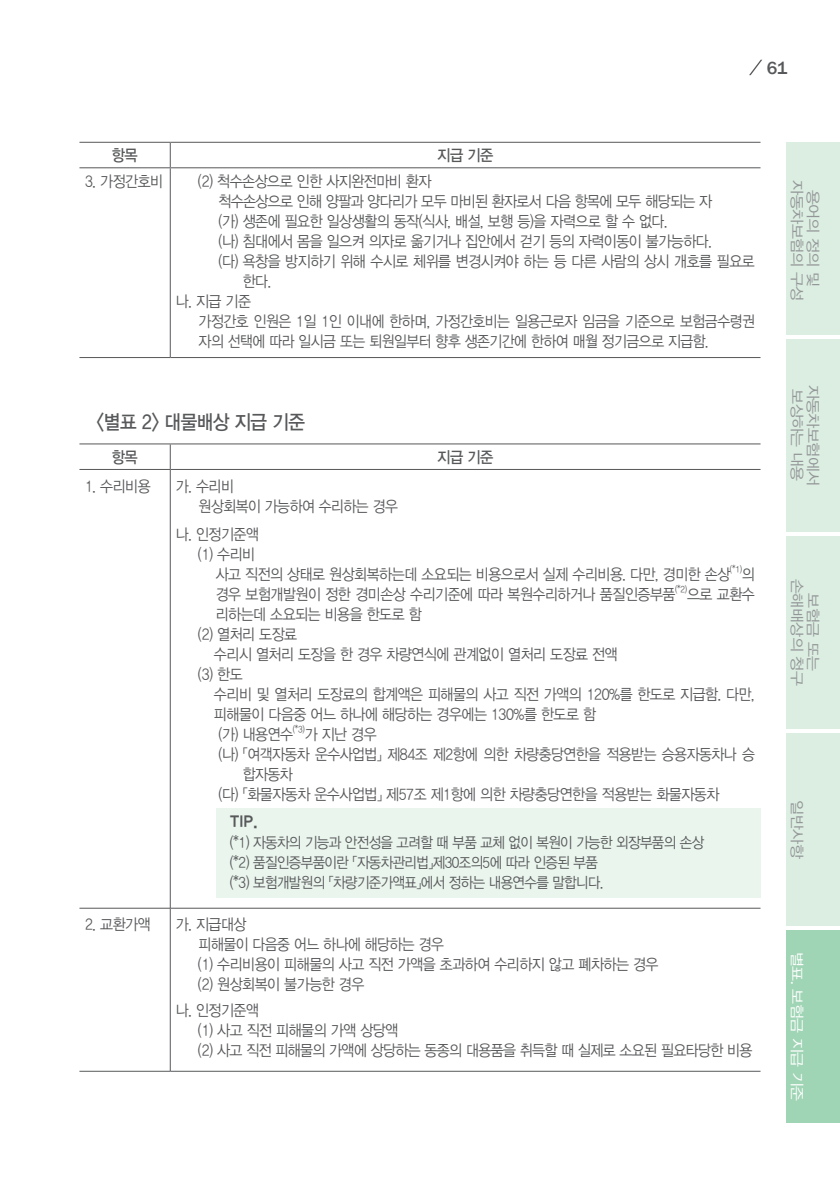
<style>
.page{position:relative;width:840px;height:1191px;background:#fff}
.page>*{position:absolute;margin:0;border:0;box-sizing:border-box;transform-origin:0 0}
.제1장_조{font:20px "YDVYGO Std 33";letter-spacing:-.03em;color:#57585a;scale:.9 1}
.t1{font:500 18px "Franklin Gothic";color:#57585a}
.표하시라{font:16px "YDVYGO Std 33";letter-spacing:-.03em;color:#57585a;scale:.9 1}
.본문{font:16px "YDVYGO Std 25";color:#57585a;scale:.95 1}
.표내용2{font:15.6px/20px "YDVYGO Std 32";letter-spacing:-.03em;color:#57585a;scale:.9 1}
.표내용1{font:15.6px "YDVYGO Std 32";letter-spacing:-.03em;color:#57585a;scale:.9 1}
.표내용_본문{font:15.6px/20px "YDVYGO Std 32";letter-spacing:-.03em;color:#57585a;scale:.89 1}
.표내용1_본문{font:15.6px/20px "YDVYGO Std 32";letter-spacing:-.03em;color:#57585a;scale:.9 1}
.표내용{font:15.6px "YDVYGO Std 32";letter-spacing:-.03em;color:#57585a;scale:.9 1}
.팁{font:15px "YDVYGO Std 32";letter-spacing:-.04em;color:#57585a;scale:.9 1}
.t2{font:14.4px/16px "YDVYGO Std 32";letter-spacing:-.03em;color:#939598;text-align:center;scale:1.13 1}
.t3{font:14.4px "YDVYGO Std 32";letter-spacing:-.03em;color:#fff;scale:1.13 1}
.표내용2-2{font:9px "YDVYGO Std 32";color:#57585a;scale:.9 1}
</style>
<div class="page">
<svg style="left:749px;top:60px;width:12px;height:15px"></svg>
<div style="left:785px;top:142px;width:54px;height:192px;background:#dbeee1"></div>
<div style="left:785px;top:339px;width:54px;height:192px;background:#dbeee1"></div>
<div style="left:785px;top:536px;width:54px;height:193px;background:#dbeee1"></div>
<div style="left:785px;top:733px;width:54px;height:193px;background:#dbeee1"></div>
<div style="left:785px;top:930px;width:54px;height:193px;background:#9fd4b4"></div>
<hr style="left:170px;top:168px;width:1px;height:189px;background:#57585a">
<svg style="left:170px;top:143px;width:1px;height:24px"></svg>
<hr style="left:79px;top:357px;width:91px;height:1px;background:#57585a">
<hr style="left:170px;top:357px;width:590px;height:1px;background:#57585a">
<hr style="left:79px;top:142px;width:91px;height:1px;background:#57585a">
<hr style="left:170px;top:142px;width:590px;height:1px;background:#57585a">
<hr style="left:79px;top:167px;width:91px;height:1px;background:#57585a">
<hr style="left:170px;top:167px;width:590px;height:1px;background:#57585a">
<hr style="left:170px;top:470px;width:1px;height:438px;background:#57585a">
<hr style="left:79px;top:908px;width:91px;height:1px;background:#57585a">
<hr style="left:170px;top:908px;width:590px;height:1px;background:#57585a">
<hr style="left:170px;top:908px;width:1px;height:163px;background:#57585a">
<hr style="left:79px;top:1071px;width:91px;height:1px;background:#57585a">
<hr style="left:170px;top:1071px;width:590px;height:1px;background:#57585a">
<svg style="left:170px;top:444px;width:1px;height:25px"></svg>
<hr style="left:79px;top:443px;width:91px;height:1px;background:#57585a">
<hr style="left:170px;top:443px;width:590px;height:1px;background:#57585a">
<hr style="left:79px;top:469px;width:91px;height:1px;background:#57585a">
<hr style="left:170px;top:469px;width:590px;height:1px;background:#57585a">
<div style="left:215px;top:808px;width:545px;height:89px;background:#eaf5ed"></div>
<p class="t1" style="left:766px;top:57px;width:22px">61</p>
<p class="표하시라" style="left:112px;top:147px;width:30px">항목</p>
<p class="표하시라" style="left:437px;top:147px;width:64px">지급 기준</p>
<p class="표내용" style="left:85px;top:174px;width:88px">3. 가정간호비</p>
<p class="표내용1" style="left:198px;top:174px;width:261px">(2) 척수손상으로 인한 사지완전마비 환자</p>
<p class="표내용2" style="left:218px;top:192px;width:550px">척수손상으로 인해 양팔과 양다리가 모두 마비된 환자로서 다음 항목에 모두 해당되는 자</p>
<p class="표내용2" style="left:218px;top:212px;width:500px">(가) 생존에 필요한 일상생활의 동작(식사, 배설, 보행 등)을 자력으로 할 수 없다.</p>
<p class="표내용2" style="left:218px;top:232px;width:549px">(나) 침대에서 몸을 일으켜 의자로 옮기거나 집안에서 걷기 등의 자력이동이 불가능하다.</p>
<p class="표내용2" style="left:242px;top:252px;width:570px;text-indent:-24px">(다) 욕창을 방지하기 위해 수시로 체위를 변경시켜야 하는 등 다른 사람의 상시 개호를 필요로 한다.</p>
<p class="표내용" style="left:176px;top:294px;width:85px">나. 지급 기준</p>
<p class="표내용_본문" style="left:198px;top:312px;width:626px">가정간호 인원은 1일 1인 이내에 한하며, 가정간호비는 일용근로자 임금을 기준으로 보험금수령권 자의 선택에 따라 일시금 또는 퇴원일부터 향후 생존기간에 한하여 매월 정기금으로 지급함.</p>
<p class="제1장_조" style="left:96px;top:412px;width:233px">&lt;별표 2&gt; 대물배상 지급 기준</p>
<p class="표하시라" style="left:112px;top:448px;width:30px">항목</p>
<p class="표하시라" style="left:437px;top:448px;width:64px">지급 기준</p>
<p class="표내용" style="left:85px;top:478px;width:74px">1. 수리비용</p>
<p class="표내용" style="left:176px;top:478px;width:66px">가. 수리비</p>
<p class="표내용_본문" style="left:198px;top:496px;width:225px">원상회복이 가능하여 수리하는 경우</p>
<p class="표내용" style="left:176px;top:526px;width:94px">나. 인정기준액</p>
<p class="표내용1" style="left:198px;top:546px;width:65px">(1) 수리비</p>
<p class="표내용2" style="left:215px;top:565px;width:573px">사고 직전의 상태로 원상회복하는데 소요되는 비용으로서 실제 수리비용. 다만, 경미한 손상</p>
<p class="표내용2-2" style="left:729px;top:565px;width:15px">(*1)</p>
<p class="표내용2" style="left:741px;top:565px;width:16px">의</p>
<p class="표내용2" style="left:215px;top:585px;width:512px">경우 보험개발원이 정한 경미손상 수리기준에 따라 복원수리하거나 품질인증부품</p>
<p class="표내용2-2" style="left:674px;top:585px;width:15px">(*2)</p>
<p class="표내용2" style="left:686px;top:585px;width:77px">으로 교환수</p>
<p class="표내용2" style="left:215px;top:605px;width:230px">리하는데 소요되는 비용을 한도로 함</p>
<p class="표내용1" style="left:198px;top:626px;width:112px">(2) 열처리 도장료</p>
<p class="표내용1_본문" style="left:214px;top:645px;width:450px">수리시 열처리 도장을 한 경우 차량연식에 관계없이 열처리 도장료 전액</p>
<p class="표내용1" style="left:198px;top:666px;width:51px">(3) 한도</p>
<p class="표내용1_본문" style="left:214px;top:685px;width:602px">수리비 및 열처리 도장료의 합계액은 피해물의 사고 직전 가액의 120%를 한도로 지급함. 다만, 피해물이 다음중 어느 하나에 해당하는 경우에는 130%를 한도로 함</p>
<p class="표내용2" style="left:218px;top:725px;width:85px">(가) 내용연수</p>
<p class="표내용2-2" style="left:292px;top:725px;width:15px">(*3)</p>
<p class="표내용2" style="left:304px;top:725px;width:81px">가 지난 경우</p>
<p class="표내용2" style="left:242px;top:745px;width:570px;text-indent:-24px">(나) 「여객자동차 운수사업법」 제84조 제2항에 의한 차량충당연한을 적용받는 승용자동차나 승 합자동차</p>
<p class="표내용2" style="left:218px;top:785px;width:558px">(다) 「화물자동차 운수사업법」 제57조 제1항에 의한 차량충당연한을 적용받는 화물자동차</p>
<p class="본문" style="left:230px;top:813px;width:31px">TIP.</p>
<p class="팁" style="left:230px;top:834px;width:528px">(*1) 자동차의 기능과 안전성을 고려할 때 부품 교체 없이 복원이 가능한 외장부품의 손상</p>
<p class="팁" style="left:230px;top:854px;width:410px">(*2) 품질인증부품이란 「자동차관리법」제30조의5에 따라 인증된 부품</p>
<p class="팁" style="left:230px;top:874px;width:416px">(*3) 보험개발원의 「차량기준가액표」에서 정하는 내용연수를 말합니다.</p>
<p class="표내용" style="left:85px;top:916px;width:74px">2. 교환가액</p>
<p class="표내용" style="left:176px;top:916px;width:80px">가. 지급대상</p>
<p class="표내용_본문" style="left:198px;top:934px;width:277px">피해물이 다음중 어느 하나에 해당하는 경우</p>
<p class="표내용1" style="left:198px;top:956px;width:513px">(1) 수리비용이 피해물의 사고 직전 가액을 초과하여 수리하지 않고 폐차하는 경우</p>
<p class="표내용1" style="left:198px;top:976px;width:186px">(2) 원상회복이 불가능한 경우</p>
<p class="표내용" style="left:176px;top:1002px;width:94px">나. 인정기준액</p>
<p class="표내용1" style="left:198px;top:1022px;width:224px">(1) 사고 직전 피해물의 가액 상당액</p>
<p class="표내용1" style="left:198px;top:1042px;width:617px">(2) 사고 직전 피해물의 가액에 상당하는 동종의 대용품을 취득할 때 실제로 소요된 필요타당한 비용</p>
<p class="t2" style="left:820px;top:180px;width:109px;rotate:90deg">용어의 정의 및 자동차보험의 구성</p>
<p class="t2" style="left:804px;top:389px;width:83px;rotate:90deg">보상하는 내용</p>
<p class="t2" style="left:820px;top:384px;width:91px;rotate:90deg">자동차보험에서</p>
<p class="t2" style="left:820px;top:579px;width:96px;rotate:90deg">보험금 또는 손해배상의 청구</p>
<p class="t2" style="left:804px;top:800px;width:53px;rotate:90deg">일반사항</p>
<p class="t3" style="left:803px;top:951px;width:134px;rotate:90deg">별표. 보험금 지급 기준</p>
</div>
